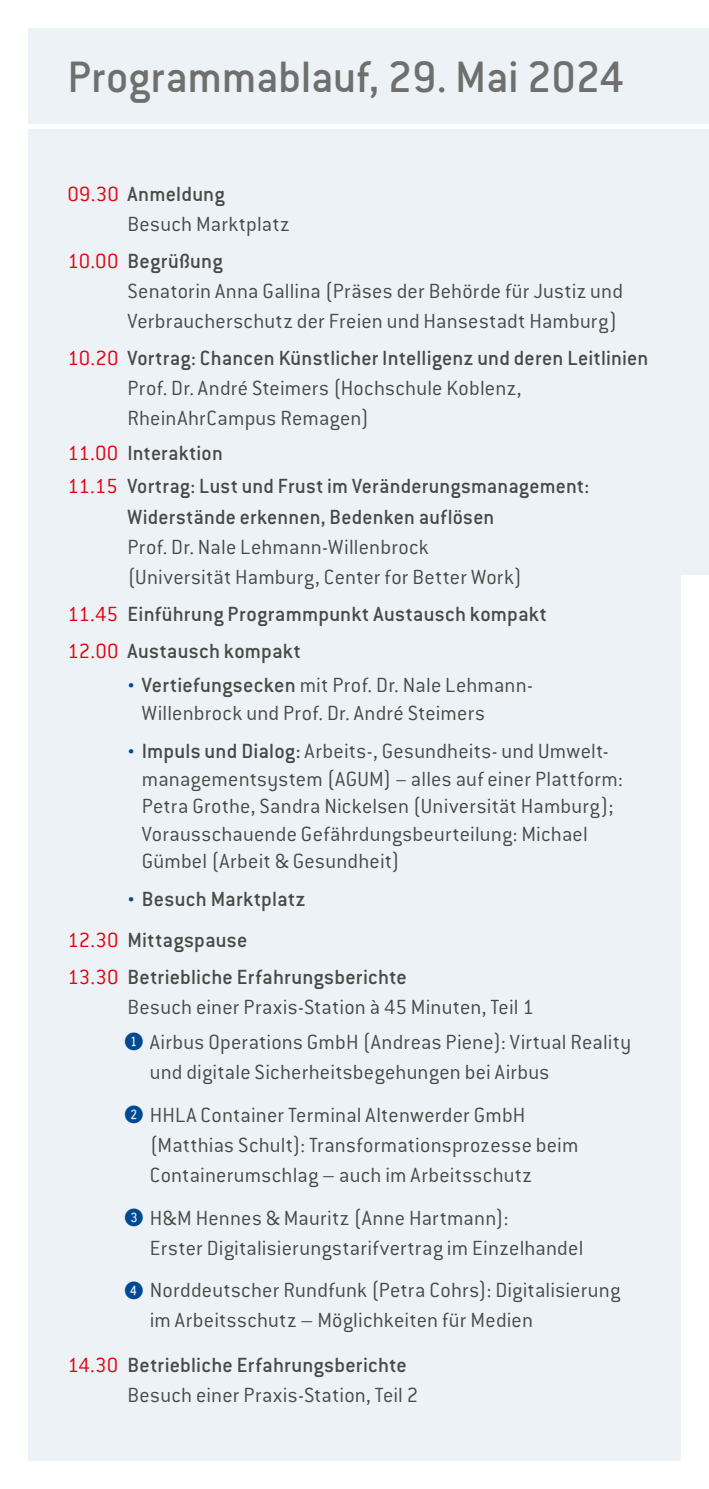
<style>
.page{position:relative;width:709px;height:1489px;background:#fff}
.page>*{position:absolute;margin:0;border:0;box-sizing:border-box;transform-origin:0 0}
.AKASI2_Head_blau_19_3{font:500 48.25px "Conduit ITC Std";letter-spacing:-.005em;color:#6f6f6e}
.AKASI2_Fließtext_ConReg_9_12{font:300 22.5px/30px "Conduit ITC Std";letter-spacing:.01em;color:#494948}
.AKASI2_Fließtext_ConReg_9_12-2{font:500 22.5px/30px "Conduit ITC Std";letter-spacing:.01em;color:#494948}
.s1{color:#e3000f}
.s2{font-weight:500}
.s3{font-weight:300;color:#e3000f}
.s4{font-size:15px;color:#004993}
.s5{font-weight:300;font-size:15px;color:#004993}
.s6{font-family:"Fyra Numeric Circle Closed";font-weight:400;font-size:23.75px;color:#004993}
</style>
<div class="page">
<div style="left:28px;top:28px;width:652px;height:1432px;background:#ecf2f5"></div>
<div style="left:675px;top:28px;width:34px;height:547px;background:#ecf2f5"></div>
<div style="left:26px;top:124px;width:683px;height:5px;background:#fff"></div>
<p class="AKASI2_Head_blau_19_3" style="left:67px;top:48px;width:558px">Programmablauf, 29. Mai 2024</p>
<p class="AKASI2_Fließtext_ConReg_9_12" style="left:127px;top:178px;width:164px;text-indent:-60px"><span class="s1">09.30</span> <span class="s2">Anmeldung<br></span>Besuch Marktplatz</p>
<p class="AKASI2_Fließtext_ConReg_9_12" style="left:127px;top:245px;width:497px;text-indent:-60px"><span class="s1">10.00</span> <span class="s2">Begrüßung<br></span>Senatorin Anna Gallina (Präses der Behörde für Justiz und<br>Verbraucherschutz der Freien und Hansestadt Hamburg)</p>
<p class="AKASI2_Fließtext_ConReg_9_12-2" style="left:67px;top:342px;width:582px"><span class="s3">10.20</span> Vortrag: Chancen Künstlicher Intelligenz und deren Leitlinien</p>
<p class="AKASI2_Fließtext_ConReg_9_12" style="left:127px;top:372px;width:396px">Prof. Dr. André Steimers (Hochschule Koblenz,<br>RheinAhrCampus Remagen)</p>
<p class="AKASI2_Fließtext_ConReg_9_12-2" style="left:67px;top:437px;width:157px"><span class="s3">11.00</span> Interaktion</p>
<p class="AKASI2_Fließtext_ConReg_9_12-2" style="left:127px;top:471px;width:463px;text-indent:-60px"><span class="s3">11.15</span> Vortrag: Lust und Frust im Veränderungsmanagement:<br>Widerstände erkennen, Bedenken auflösen</p>
<p class="AKASI2_Fließtext_ConReg_9_12" style="left:127px;top:531px;width:396px">Prof. Dr. Nale Lehmann-Willenbrock (Universität Hamburg, Center for Better Work)</p>
<p class="AKASI2_Fließtext_ConReg_9_12-2" style="left:67px;top:598px;width:481px"><span class="s3">11.45</span> Einführung Programmpunkt Austausch kompakt</p>
<p class="AKASI2_Fließtext_ConReg_9_12-2" style="left:67px;top:635px;width:235px"><span class="s3">12.00</span> Austausch kompakt</p>
<p class="AKASI2_Fließtext_ConReg_9_12" style="left:142px;top:671px;width:390px;line-height:27.5px;text-indent:-14px"><span class="s4">•</span> <span class="s2">Vertiefungsecken</span> mit Prof. Dr. Nale Lehmann-<br>Willenbrock und Prof. Dr. André Steimers</p>
<p class="AKASI2_Fließtext_ConReg_9_12" style="left:142px;top:736px;width:482px;line-height:27.5px;text-indent:-14px"><span class="s4">•</span> <span class="s2">Impuls und Dialog:</span> Arbeits-, Gesundheits- und Umwelt&shy;managementsystem (AGUM) − alles auf einer Plattform:<br>Petra Grothe, Sandra Nickelsen (Universität Hamburg); Vorausschauende Gefährdungsbeurteilung: Michael Gümbel (Arbeit &amp; Gesundheit)</p>
<p class="AKASI2_Fließtext_ConReg_9_12-2" style="left:128px;top:883px;width:179px"><span class="s5">•</span> Besuch Marktplatz</p>
<p class="AKASI2_Fließtext_ConReg_9_12-2" style="left:67px;top:924px;width:182px"><span class="s3">12.30</span> Mittagspause</p>
<p class="AKASI2_Fließtext_ConReg_9_12" style="left:127px;top:961px;width:408px;text-indent:-60px"><span class="s1">13.30</span> <span class="s2">Betriebliche Erfahrungsberichte<br></span>Besuch einer Praxis-Station à 45 Minuten, Teil 1</p>
<p class="AKASI2_Fließtext_ConReg_9_12" style="left:150px;top:1026px;width:483px;text-indent:-26px"><span class="s6">1</span> Airbus Operations GmbH (Andreas Piene): Virtual Reality und digitale Sicherheitsbegehungen bei Airbus</p>
<p class="AKASI2_Fließtext_ConReg_9_12" style="left:150px;top:1099px;width:430px;text-indent:-26px"><span class="s6">2</span> HHLA Container Terminal Altenwerder GmbH (Matthias Schult): Transformationsprozesse beim<br>Containerumschlag – auch im Arbeitsschutz</p>
<p class="AKASI2_Fließtext_ConReg_9_12" style="left:150px;top:1201px;width:435px;text-indent:-26px"><span class="s6">3</span> H&amp;M Hennes &amp; Mauritz (Anne Hartmann):<br>Erster Digitalisierungstarifvertrag im Einzelhandel</p>
<p class="AKASI2_Fließtext_ConReg_9_12" style="left:150px;top:1274px;width:472px;text-indent:-26px"><span class="s6">4</span> Norddeutscher Rundfunk (Petra Cohrs): Digitalisierung im Arbeitsschutz – Möglichkeiten für Medien</p>
<p class="AKASI2_Fließtext_ConReg_9_12" style="left:127px;top:1349px;width:292px;text-indent:-60px"><span class="s1">14.30</span> <span class="s2">Betriebliche Erfahrungsberichte<br></span>Besuch einer Praxis-Station, Teil 2</p>
</div>
